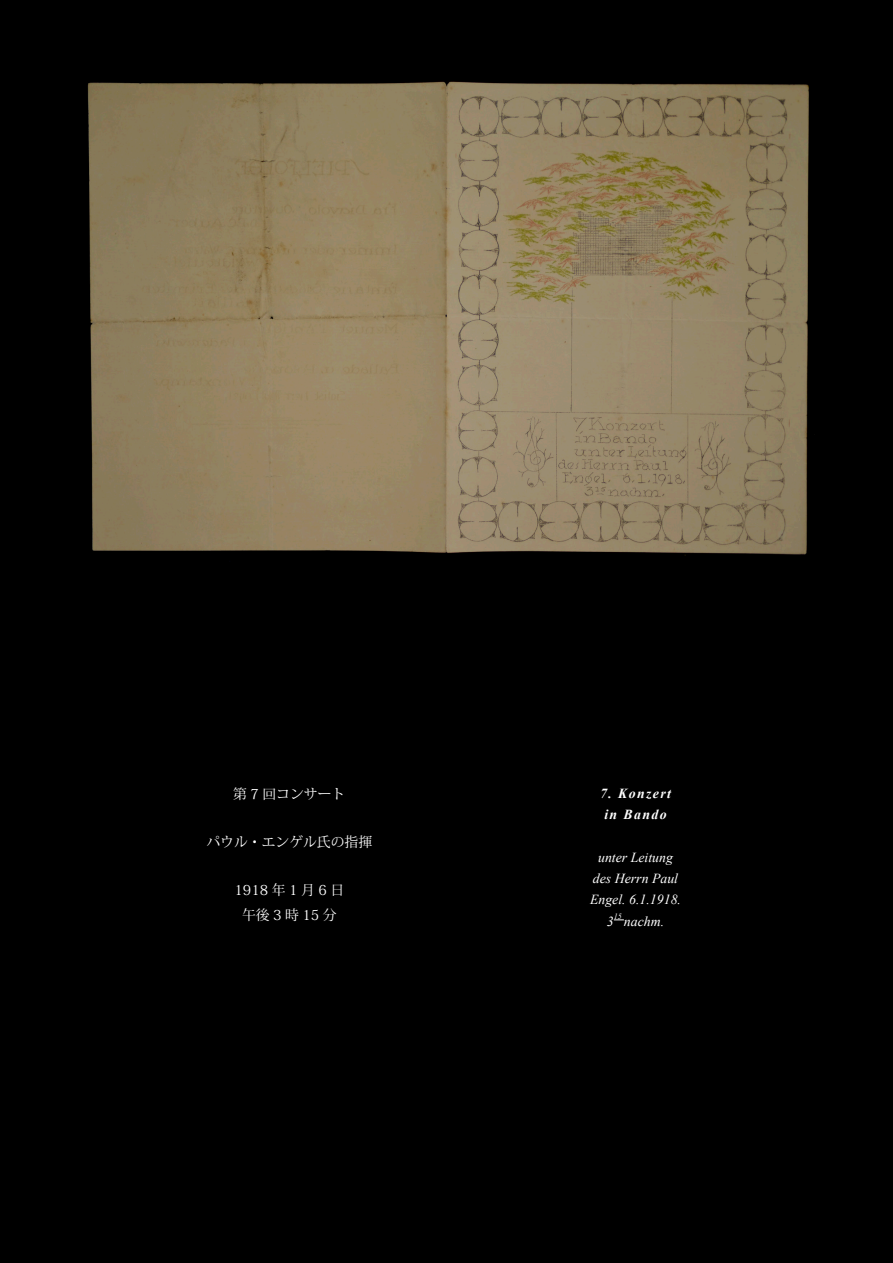
<style>
.page{position:relative;width:893px;height:1263px;background:#000}
.page>*{position:absolute;margin:0;border:0;box-sizing:border-box;transform-origin:0 0}
.t1{font:italic 13.8px "Times New Roman";color:#fff}
.t2{font:13.8px "Koz Min Pro";color:#fff}
.t3{font:italic 700 13.8px "Times New Roman";letter-spacing:.1em;color:#fff}
.t4{font:13.8px "Koz Min Pro";letter-spacing:.25em;color:#fff}
.t5{font:italic 8.1px "Times New Roman";color:#fff}
</style>
<div class="page">
<img style="left:87px;top:81px;width:722px;height:475px">
<p class="t2" style="left:233px;top:784px;width:114px">第 7 回コンサート</p>
<p class="t2" style="left:206px;top:832px;width:167px">パウル・エンゲル氏の指揮</p>
<p class="t4" style="left:234px;top:880px;width:111px">1918年1月6日</p>
<p class="t4" style="left:242px;top:905px;width:96px">午後3時15分</p>
<p class="t3" style="left:600px;top:784px;width:72px">7. Konzert</p>
<p class="t3" style="left:604px;top:805px;width:64px">in Bando</p>
<p class="t1" style="left:598px;top:847px;width:76px">unter Leitung</p>
<p class="t1" style="left:593px;top:869px;width:87px">des Herrn Paul</p>
<p class="t1" style="left:590px;top:890px;width:92px">Engel. 6.1.1918.</p>
<p class="t1" style="left:607px;top:911px;width:8px">3</p>
<p class="t5" style="left:614px;top:911px;width:10px">15</p>
<p class="t1" style="left:624px;top:911px;width:42px">nachm.</p>
</div>
